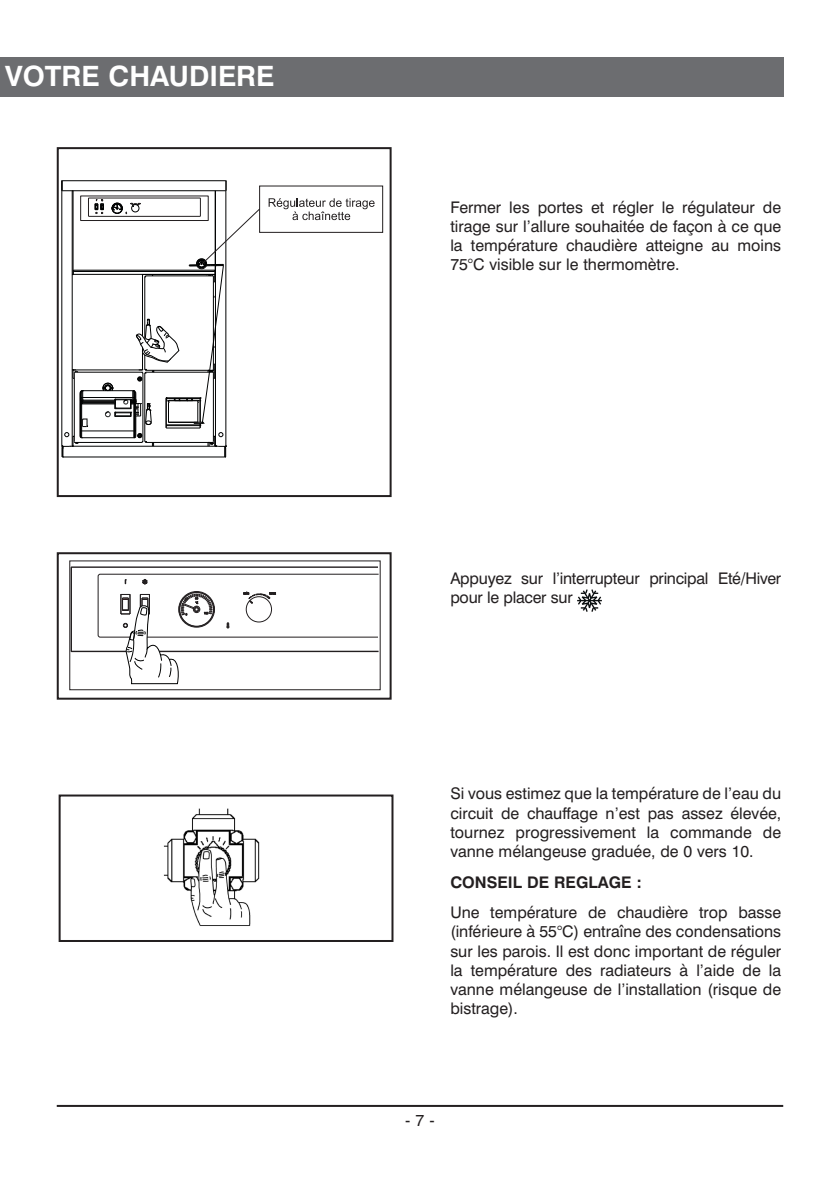
<style>
.page{position:relative;width:840px;height:1191px;background:#fff}
.page>*{position:absolute;margin:0;border:0;box-sizing:border-box;transform-origin:0 0}
.t1{font:700 28px "Swiss 721 BT";color:#fff}
.t2{font:16px/19.2px "Swiss 721 BT";color:#231f20;text-align:justify}
.t3{font:700 16px "Swiss 721 BT";color:#231f20}
.t4{font:16px "Helvetica";color:#231f20}
</style>
<div class="page">
<hr style="left:57px;top:1105px;width:725px;height:2px;background:#231f20">
<div style="left:0;top:57px;width:782px;height:39px;background:#6c6d70"></div>
<div style="left:59px;top:794px;width:334px;height:148px;border:2px solid #231f20"></div>
<img style="left:163px;top:808px;width:97px;height:118px">
<div style="left:57px;top:552px;width:334px;height:147px;border:2px solid #231f20"></div>
<svg style="left:72px;top:566px;width:306px;height:118px"></svg>
<div style="left:70px;top:561px;width:310px;height:129px;border:1px solid #231f20"></div>
<svg style="left:268px;top:198px;width:106px;height:22px"></svg>
<div style="left:259px;top:186px;width:124px;height:47px;border:1px solid #231f20"></div>
<hr style="left:72px;top:446px;width:143px;height:1px;background:#010202">
<hr style="left:63px;top:456px;width:162px;height:1px;background:#010202">
<hr style="left:74px;top:373px;width:1px;height:68px;background:#010202">
<hr style="left:74px;top:372px;width:68px;height:1px;background:#010202">
<hr style="left:74px;top:442px;width:68px;height:1px;background:#010202">
<hr style="left:61px;top:181px;width:1px;height:265px;background:#010202">
<hr style="left:72px;top:191px;width:1px;height:255px;background:#010202">
<hr style="left:225px;top:191px;width:1px;height:255px;background:#010202">
<hr style="left:215px;top:191px;width:1px;height:73px;background:#010202">
<hr style="left:73px;top:274px;width:142px;height:1px;background:#010202">
<hr style="left:73px;top:270px;width:142px;height:1px;background:#010202">
<hr style="left:74px;top:271px;width:140px;height:1px;background:#010202">
<hr style="left:62px;top:180px;width:164px;height:1px;background:#010202">
<svg style="left:215px;top:180px;width:12px;height:11px"></svg>
<hr style="left:73px;top:190px;width:142px;height:1px;background:#010202">
<svg style="left:72px;top:369px;width:6px;height:10px"></svg>
<svg style="left:61px;top:180px;width:14px;height:95px"></svg>
<hr style="left:82px;top:437px;width:52px;height:1px;background:#010202">
<hr style="left:83px;top:390px;width:50px;height:1px;background:#010202">
<hr style="left:82px;top:430px;width:52px;height:1px;background:#010202">
<hr style="left:83px;top:397px;width:50px;height:1px;background:#010202">
<hr style="left:83px;top:400px;width:31px;height:1px;background:#010202">
<hr style="left:82px;top:401px;width:32px;height:1px;background:#010202">
<hr style="left:82px;top:402px;width:32px;height:1px;background:#010202">
<hr style="left:82px;top:403px;width:32px;height:1px;background:#010202">
<svg style="left:61px;top:390px;width:27px;height:67px"></svg>
<div style="left:88px;top:198px;width:113px;height:19px;border:1px solid #231f20"></div>
<svg style="left:95px;top:199px;width:166px;height:258px"></svg>
<div style="left:57px;top:147px;width:334px;height:350px;border:2px solid #231f20"></div>
<img style="left:577px;top:589px;width:24px;height:23px">
<h1 class="t1" style="left:5px;top:65px;width:271px">VOTRE CHAUDIERE</h1>
<p class="t2" style="left:450px;top:199px;width:332px">Fermer les portes et régler le régulateur de tirage sur l’allure souhaitée de façon à ce que la température chaudière atteigne au moins 75°C visible sur le thermomètre.</p>
<p class="t2" style="left:450px;top:570px;width:332px">Appuyez sur l’interrupteur principal Eté/Hiver pour le placer sur</p>
<p class="t2" style="left:450px;top:786px;width:332px">Si vous estimez que la température de l’eau du circuit de chauffage n’est pas assez élevée, tournez progressivement la commande de vanne mélangeuse graduée, de 0 vers 10.</p>
<p class="t3" style="left:450px;top:876px;width:193px">CONSEIL DE REGLAGE :</p>
<p class="t2" style="left:450px;top:904px;width:332px">Une température de chaudière trop basse (inférieure à 55°C) entraîne des condensations sur les parois. Il est donc important de réguler la température des radiateurs à l’aide de la vanne mélangeuse de l’installation (risque de bistrage).</p>
<p class="t4" style="left:405px;top:1114px;width:31px">- 7 -</p>
</div>
